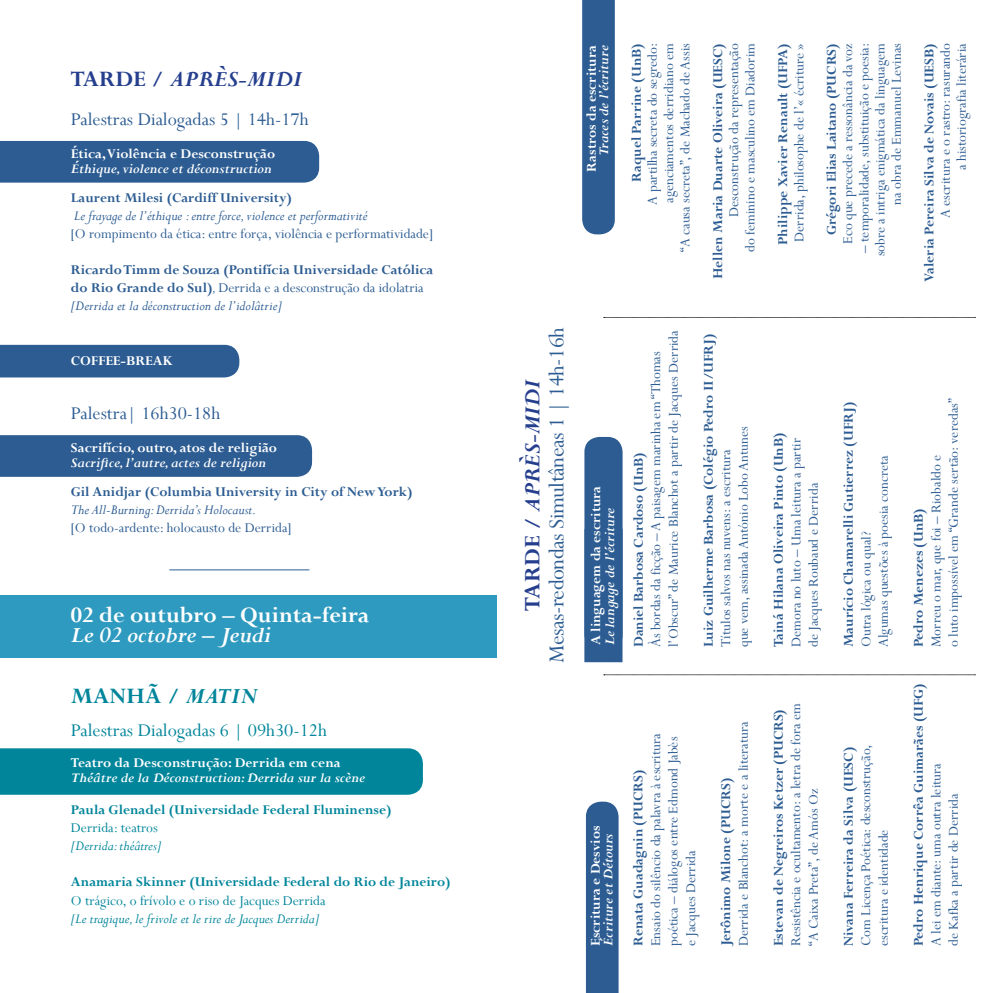
<style>
.page{position:relative;width:993px;height:993px;background:#fff}
.page>*{position:absolute;margin:0;border:0;box-sizing:border-box;transform-origin:0 0}
.t1{font:italic 700 24.62px "Perpetua";color:#253f8e}
.t2{font:700 24.62px "Perpetua";color:#fff}
.t3{font:italic 700 24.62px "Perpetua";color:#fff}
.t4{font:700 24.62px "Perpetua";color:#00859a}
.t5{font:23.75px "Perpetua";letter-spacing:-.02em;color:#2c5c92}
.t6{font:20px "Perpetua";color:#2c5c92}
.t7{font:20px "Perpetua";color:#00859a}
.t8{font:15px/17.5px "Perpetua";color:#2c5c92}
.t9{font:700 15px/18px "Perpetua";color:#2c5c92}
.t10{font:italic 700 15px "Perpetua";color:#fff}
.t11{font:700 15px "Perpetua";color:#fff}
.t12{font:700 15px "Perpetua";color:#00859a}
.t13{font:italic 15px "Perpetua";color:#2c5c92}
.t14{font:italic 15px "Perpetua";color:#00859a}
.t15{font:15px "Perpetua";color:#00859a}
.s1{font-style:normal}
.s2{font-weight:400;font-style:italic}
.s3{font-weight:400}
.s4{font-style:italic}
</style>
<div class="page">
<div style="left:584px;top:528px;width:38px;height:134px;background:#2c5c92"></div>
<div style="left:0;top:141px;width:319px;height:41px;background:#2c5c92"></div>
<div style="left:0;top:435px;width:312px;height:41px;background:#2c5c92"></div>
<div style="left:0;top:345px;width:239px;height:32px;background:#2c5c92"></div>
<div style="left:0;top:748px;width:423px;height:46px;background:#00859a"></div>
<div style="left:0;top:595px;width:496px;height:63px;background:#2e9abf"></div>
<hr style="left:169px;top:569px;width:140px;height:1px;background:#2c5c92">
<div style="left:585px;top:801px;width:33px;height:191px;background:#2c5c92"></div>
<svg style="left:603px;top:674px;width:372px;height:1px"></svg>
<svg style="left:603px;top:317px;width:372px;height:1px"></svg>
<div style="left:584px;top:437px;width:38px;height:212px;background:#2c5c92;border-radius:15px"></div>
<div style="left:582px;top:0;width:32px;height:234px;background:#2c5c92"></div>
<h1 class="t1" style="left:71px;top:64px;width:232px"><span class="s1">TARDE /</span> APRÈS-MIDI</h1>
<h3 class="t6" style="left:71px;top:106px;width:239px">Palestras Dialogadas 5 | 14h-17h</h3>
<p class="t11" style="left:71px;top:144px;width:206px">Ética, Violência e Desconstrução</p>
<p class="t10" style="left:71px;top:159px;width:202px">Éthique, violence et déconstruction</p>
<p class="t9" style="left:71px;top:188px;width:222px">Laurent Milesi (Cardiff University)</p>
<p class="t13" style="left:74px;top:206px;width:294px">Le frayage de l’éthique : entre force, violence et performativité</p>
<p class="t8" style="left:71px;top:224px;width:363px">[O rompimento da ética: entre força, violência e performatividade]</p>
<p class="t9" style="left:71px;top:260px;width:364px">Ricardo Timm de Souza (Pontifícia Universidade Católica do Rio Grande do Sul)<span class="s2">,</span> <span class="s3">Derrida e a desconstrução da idolatria </span><span class="s2">[Derrida et la déconstruction de l’idolâtrie]</span></p>
<p class="t11" style="left:71px;top:351px;width:103px">COFFEE-BREAK</p>
<h3 class="t6" style="left:71px;top:400px;width:151px">Palestra| 16h30-18h</h3>
<p class="t11" style="left:71px;top:438px;width:207px">Sacrifício, outro, atos de religião</p>
<p class="t10" style="left:71px;top:453px;width:196px">Sacrifice, l’autre, actes de religion</p>
<p class="t9" style="left:71px;top:482px;width:343px">Gil Anidjar (Columbia University in City of New York)</p>
<p class="t13" style="left:71px;top:500px;width:187px">The All-Burning: Derrida’s Holocaust.</p>
<p class="t8" style="left:71px;top:518px;width:222px">[O todo-ardente: holocausto de Derrida]</p>
<h1 class="t2" style="left:71px;top:599px;width:300px">02 de outubro – Quinta-feira</h1>
<h1 class="t3" style="left:71px;top:619px;width:201px">Le 02 octobre – Jeudi</h1>
<h1 class="t4" style="left:71px;top:680px;width:187px">MANHÃ / <span class="s4">MATIN</span></h1>
<h3 class="t7" style="left:71px;top:717px;width:257px">Palestras Dialogadas 6 | 09h30-12h</h3>
<p class="t11" style="left:71px;top:753px;width:271px">Teatro da Desconstrução: Derrida em cena</p>
<p class="t10" style="left:71px;top:768px;width:295px">Théâtre de la Déconstruction: Derrida sur la scène</p>
<p class="t12" style="left:71px;top:800px;width:322px">Paula Glenadel (Universidade Federal Fluminense)</p>
<p class="t15" style="left:71px;top:818px;width:88px">Derrida: teatros</p>
<p class="t14" style="left:71px;top:836px;width:92px">[Derrida: théâtres]</p>
<p class="t12" style="left:71px;top:872px;width:381px">Anamaria Skinner (Universidade Federal do Rio de Janeiro)</p>
<p class="t15" style="left:71px;top:890px;width:256px">O trágico, o frívolo e o riso de Jacques Derrida</p>
<p class="t14" style="left:71px;top:908px;width:250px">[Le tragique, le frivole et le rire de Jacques Derrida]</p>
<p class="t11" style="left:581px;top:171px;width:128px;rotate:-90deg">Rastros da escritura</p>
<p class="t8" style="left:952px;top:170px;width:128px;rotate:-90deg">a historiografia literária</p>
<p class="t9" style="left:627px;top:182px;width:140px;rotate:-90deg">Raquel Parrine (UnB)</p>
<p class="t8" style="left:644px;top:251px;width:210px;line-height:16.2px;text-align:right;rotate:-90deg">A partilha secreta do segredo: agenciamentos derridiano em<br>“A causa secreta”, de Machado de Assis</p>
<p class="t9" style="left:708px;top:279px;width:237px;rotate:-90deg">Hellen Maria Duarte Oliveira (UESC)</p>
<p class="t8" style="left:725px;top:252px;width:210px;line-height:16.2px;text-align:right;rotate:-90deg">Desconstrução da representação<br>do feminino e masculino em Diadorim</p>
<p class="t9" style="left:773px;top:245px;width:203px;rotate:-90deg">Philippe Xavier Renault (UFPA)</p>
<p class="t8" style="left:789px;top:242px;width:200px;rotate:-90deg">Derrida, philosophe de l’« écriture »</p>
<p class="t9" style="left:822px;top:235px;width:193px;rotate:-90deg">Grégori Elias Laitano (PUCRS)</p>
<p class="t8" style="left:838px;top:244px;width:202px;rotate:-90deg">Eco que precede a ressonância da voz</p>
<p class="t8" style="left:855px;top:256px;width:215px;line-height:16.2px;text-align:right;rotate:-90deg">– temporalidade, substituição e poesia: sobre a intriga enigmática da linguagem na obra de Emmanuel Levinas</p>
<p class="t9" style="left:919px;top:281px;width:240px;rotate:-90deg">Valeria Pereira Silva de Novais (UESB)</p>
<p class="t8" style="left:936px;top:218px;width:176px;rotate:-90deg">A escritura e o rastro: rasurando</p>
<p class="t10" style="left:594px;top:156px;width:112px;rotate:-90deg">Traces de l’écriture</p>
<h1 class="t1" style="left:516px;top:610px;width:233px;rotate:-90deg"><span class="s1">TARDE /</span> APRÈS-MIDI</h1>
<h2 class="t5" style="left:541px;top:663px;width:337px;rotate:-90deg">Mesas-redondas Simultâneas 1 | 14h-16h</h2>
<p class="t11" style="left:586px;top:645px;width:161px;rotate:-90deg">A linguagem da escritura</p>
<p class="t10" style="left:600px;top:645px;width:139px;rotate:-90deg">Le langage de l’écriture</p>
<p class="t8" style="left:646px;top:647px;width:318px;rotate:-90deg">Às bordas da ficção – A paisagem marinha em “Thomas l’Obscur” de Maurice Blanchot a partir de Jacques Derrida</p>
<p class="t9" style="left:699px;top:647px;width:315px;rotate:-90deg">Luiz Guilherme Barbosa (Colégio Pedro II/UFRJ)</p>
<p class="t8" style="left:716px;top:647px;width:222px;rotate:-90deg">Títulos salvos nas nuvens: a escritura que vem, assinada António Lobo Antunes</p>
<p class="t9" style="left:769px;top:647px;width:216px;rotate:-90deg">Tainá Hilana Oliveira Pinto (UnB)</p>
<p class="t8" style="left:786px;top:647px;width:210px;rotate:-90deg">Demora no luto – Uma leitura a partir de Jacques Roubaud e Derrida</p>
<p class="t9" style="left:629px;top:647px;width:196px;rotate:-90deg">Daniel Barbosa Cardoso (UnB)</p>
<p class="t11" style="left:586px;top:945px;width:122px;rotate:-90deg">Escritura e Desvios</p>
<p class="t10" style="left:598px;top:945px;width:114px;rotate:-90deg">Écriture et Détours</p>
<p class="t8" style="left:646px;top:945px;width:214px;rotate:-90deg">Ensaio do silêncio da palavra à escritura poética – diálogos entre Edmond Jabès e Jacques Derrida</p>
<p class="t9" style="left:628px;top:945px;width:178px;rotate:-90deg">Renata Guadagnin (PUCRS)</p>
<p class="t8" style="left:734px;top:945px;width:226px;rotate:-90deg">Derrida e Blanchot: a morte e a literatura</p>
<p class="t9" style="left:768px;top:945px;width:238px;rotate:-90deg">Estevan de Negreiros Ketzer (PUCRS)</p>
<p class="t8" style="left:786px;top:945px;width:244px;rotate:-90deg">Resistência e ocultamento: a letra de fora em “A Caixa Preta”, de Amós Oz</p>
<p class="t9" style="left:716px;top:945px;width:170px;rotate:-90deg">Jerônimo Milone (PUCRS)</p>
<p class="t9" style="left:839px;top:647px;width:247px;rotate:-90deg">Maurício Chamarelli Gutierrez (UFRJ)</p>
<p class="t8" style="left:856px;top:647px;width:193px;rotate:-90deg">Outra lógica ou qual?<br>Algumas questões à poesia concreta</p>
<p class="t9" style="left:838px;top:945px;width:201px;rotate:-90deg">Nivana Ferreira da Silva (UESC)</p>
<p class="t8" style="left:856px;top:945px;width:203px;rotate:-90deg">Com Licença Poética: desconstrução, escritura e identidade</p>
<p class="t8" style="left:926px;top:647px;width:250px;rotate:-90deg">Morreu o mar, que foi – Riobaldo e<br>o luto impossível em “Grande sertão: veredas”</p>
<p class="t9" style="left:909px;top:647px;width:141px;rotate:-90deg">Pedro Menezes (UnB)</p>
<p class="t9" style="left:908px;top:945px;width:264px;rotate:-90deg">Pedro Henrique Corrêa Guimarães (UFG)</p>
<p class="t8" style="left:926px;top:945px;width:184px;rotate:-90deg">A lei em diante: uma outra leitura de Kafka a partir de Derrida</p>
</div>
